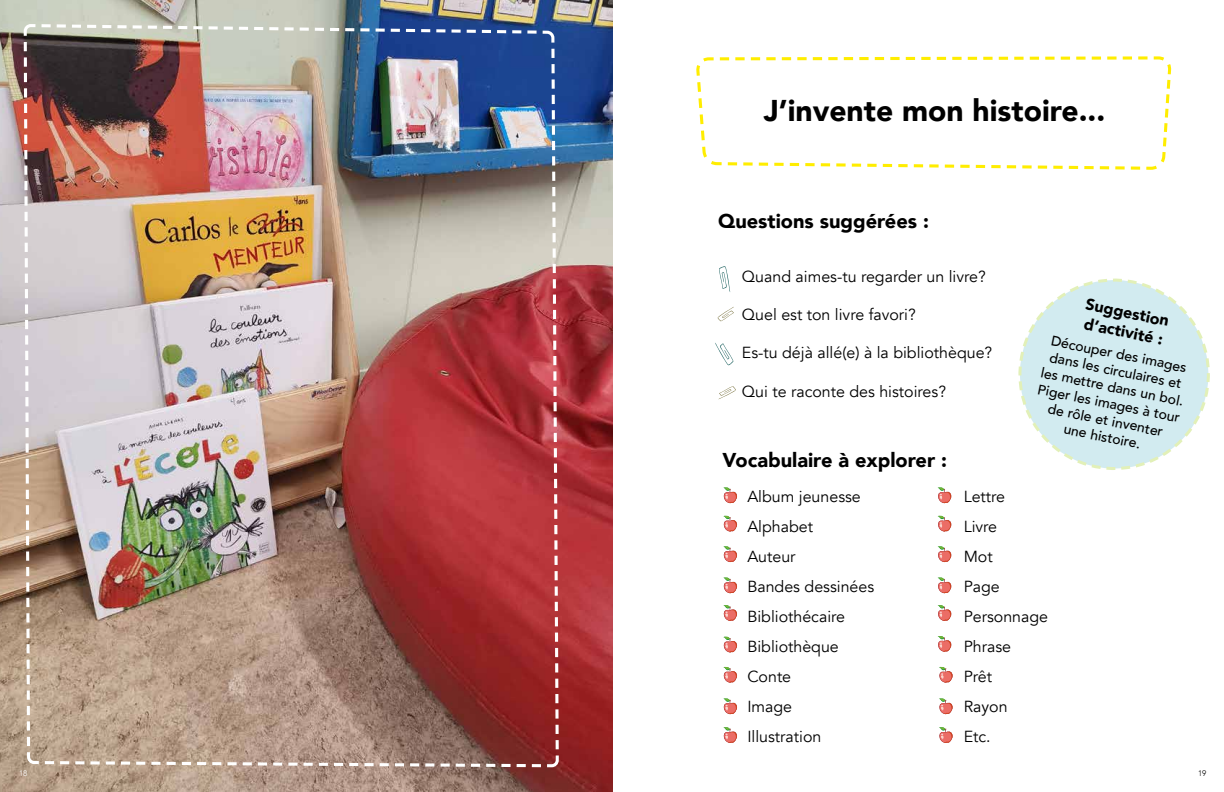
<style>
.page{position:relative;width:1224px;height:792px;background:#fff}
.page>*{position:absolute;margin:0;border:0;box-sizing:border-box;transform-origin:0 0}
.t1{font:900 30px "Avenir";color:#000}
.t2{font:900 20px "Avenir";color:#000}
.t3{font:16px "Avenir";color:#000}
.t4{font:900 16px/19.2px "Avenir";color:#000}
.t5{font:500 14px/16.8px "Avenir";color:#000;text-align:center}
.t6{font:300 8px "Avenir";color:#fff}
.t7{font:300 8px "Avenir";color:#000}
</style>
<div class="page">
<img style="left:0;top:0;width:612px;height:792px">
<img style="left:22px;top:23px;width:538px;height:746px">
<svg style="left:696px;top:56px;width:476px;height:114px"></svg>
<svg style="left:723px;top:487px;width:14px;height:17px"></svg>
<svg style="left:938px;top:487px;width:13px;height:17px"></svg>
<svg style="left:723px;top:516px;width:14px;height:16px"></svg>
<svg style="left:938px;top:516px;width:13px;height:16px"></svg>
<svg style="left:723px;top:546px;width:14px;height:16px"></svg>
<svg style="left:938px;top:546px;width:13px;height:17px"></svg>
<svg style="left:723px;top:577px;width:14px;height:17px"></svg>
<svg style="left:938px;top:577px;width:13px;height:17px"></svg>
<svg style="left:723px;top:605px;width:14px;height:16px"></svg>
<svg style="left:723px;top:667px;width:14px;height:16px"></svg>
<svg style="left:939px;top:667px;width:14px;height:16px"></svg>
<svg style="left:723px;top:636px;width:14px;height:17px"></svg>
<svg style="left:723px;top:698px;width:14px;height:17px"></svg>
<svg style="left:723px;top:727px;width:14px;height:16px"></svg>
<svg style="left:939px;top:698px;width:14px;height:17px"></svg>
<svg style="left:939px;top:727px;width:14px;height:16px"></svg>
<svg style="left:938px;top:605px;width:13px;height:16px"></svg>
<svg style="left:938px;top:636px;width:13px;height:16px"></svg>
<svg style="left:719px;top:266px;width:11px;height:26px"></svg>
<svg style="left:715px;top:343px;width:19px;height:23px"></svg>
<svg style="left:717px;top:307px;width:17px;height:14px"></svg>
<svg style="left:719px;top:386px;width:17px;height:13px"></svg>
<svg style="left:1018px;top:278px;width:192px;height:192px"></svg>
<p class="t1" style="left:764px;top:85px;width:343px">J’invente mon histoire...</p>
<p class="t2" style="left:718px;top:204px;width:212px">Questions suggérées :</p>
<p class="t3" style="left:742px;top:267px;width:245px">Quand aimes-tu regarder un livre?</p>
<p class="t3" style="left:742px;top:305px;width:175px">Quel est ton livre favori?</p>
<p class="t3" style="left:742px;top:343px;width:252px">Es-tu déjà allé(e) à la bibliothèque?</p>
<p class="t3" style="left:742px;top:382px;width:206px">Qui te raconte des histoires?</p>
<p class="t4" style="left:1088px;top:294px;width:86px;rotate:12deg">Suggestion d’activité :</p>
<p class="t5" style="left:1050px;top:330px;width:147px;rotate:12deg">Découper des images dans les circulaires et les mettre dans un bol.<br>Piger les images à tour de rôle et inventer<br>une histoire.</p>
<p class="t2" style="left:723px;top:443px;width:226px">Vocabulaire à explorer :</p>
<p class="t3" style="left:747px;top:486px;width:115px">Album jeunesse</p>
<p class="t3" style="left:747px;top:516px;width:67px">Alphabet</p>
<p class="t3" style="left:747px;top:546px;width:50px">Auteur</p>
<p class="t3" style="left:747px;top:576px;width:128px">Bandes dessinées</p>
<p class="t3" style="left:747px;top:606px;width:99px">Bibliothécaire</p>
<p class="t3" style="left:747px;top:636px;width:93px">Bibliothèque</p>
<p class="t3" style="left:747px;top:666px;width:45px">Conte</p>
<p class="t3" style="left:747px;top:696px;width:46px">Image</p>
<p class="t3" style="left:747px;top:726px;width:76px">Illustration</p>
<p class="t3" style="left:964px;top:486px;width:43px">Lettre</p>
<p class="t3" style="left:964px;top:516px;width:35px">Livre</p>
<p class="t3" style="left:964px;top:546px;width:31px">Mot</p>
<p class="t3" style="left:964px;top:576px;width:38px">Page</p>
<p class="t3" style="left:964px;top:606px;width:86px">Personnage</p>
<p class="t3" style="left:964px;top:636px;width:49px">Phrase</p>
<p class="t3" style="left:964px;top:666px;width:30px">Prêt</p>
<p class="t3" style="left:964px;top:696px;width:45px">Rayon</p>
<p class="t3" style="left:964px;top:726px;width:28px">Etc.</p>
<p class="t6" style="left:19px;top:768px;width:10px">18</p>
<p class="t7" style="left:1198px;top:768px;width:10px">19</p>
</div>
